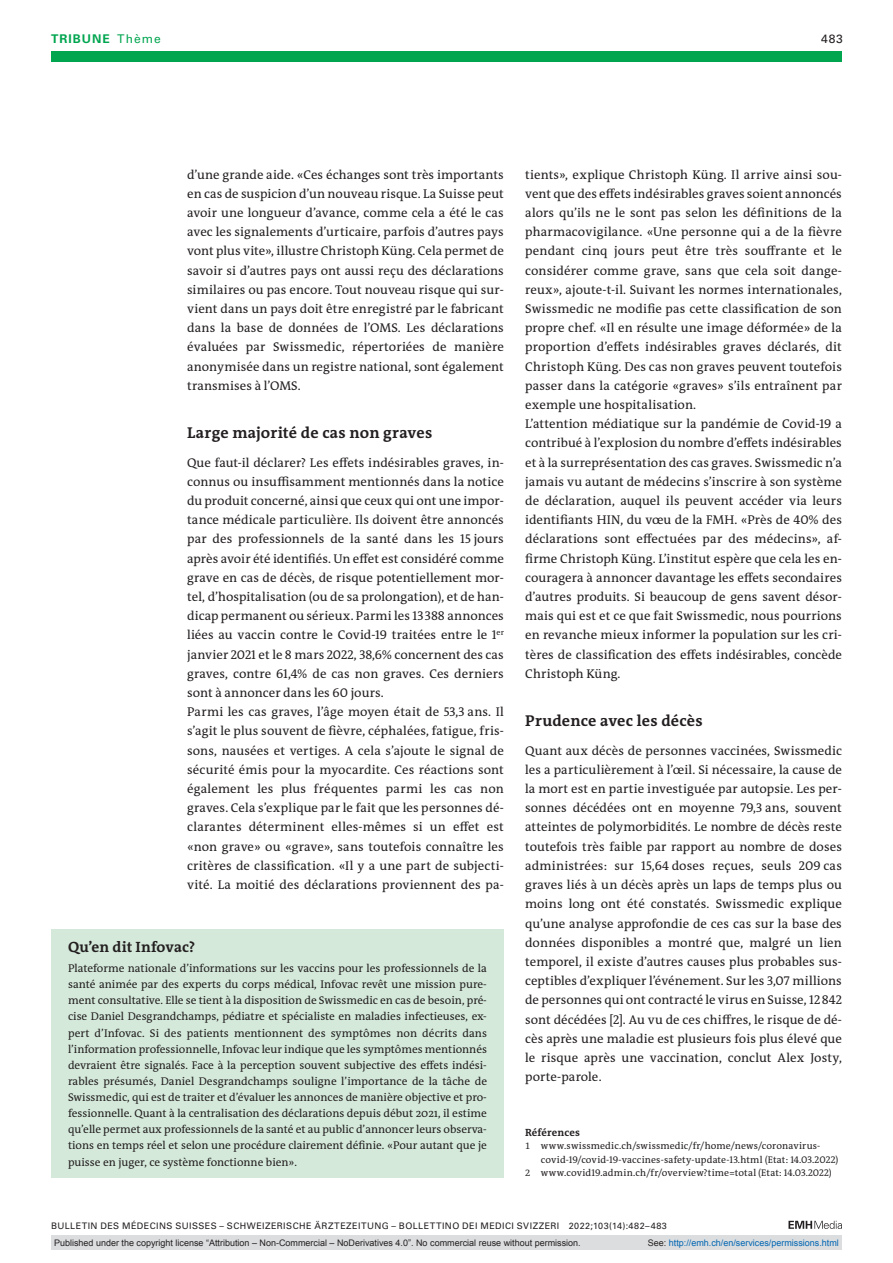
<style>
.page{position:relative;width:893px;height:1263px;background:#fff}
.page>*{position:absolute;margin:0;border:0;box-sizing:border-box;transform-origin:0 0}
.section-h1{font:700 15.75px "The Antiqua B W7";letter-spacing:.015em;color:#231f20}
.boxed-title{font:700 15px "The Antiqua B W7";letter-spacing:.005em;color:#231f20}
.section-pn{font:12.75px/19.2px "The Antiqua B W5 Plain";letter-spacing:.005em;color:#231f20;text-align:justify}
.ressort{font:700 12px "Univers LT Std";letter-spacing:.085em;color:#00a54f}
.ressort-2{font:12px "Univers LT Std";color:#231f20}
.boxed-text{font:11.25px/16.2px "The Antiqua B W5 Plain";color:#231f20;text-align:justify}
.ref-list-title{font:700 10.5px "The Antiqua B W7";letter-spacing:.015em;color:#231f20}
.ref-list{font:9.75px/13.5px "The Antiqua B W5 Plain";letter-spacing:.015em;color:#231f20}
.t1{font:9px "Arial";color:#231f20}
.fusszeile{font:9px "Univers LT Std";letter-spacing:.05em;color:#231f20}
.t2{font:9px "Arial";color:#0066b3}
.s1{font-weight:400}
.s2{font-size:9.3px}
.s3{color:#231f20}
</style>
<div class="page">
<svg style="left:788px;top:1221px;width:54px;height:8px"></svg>
<div style="left:51px;top:929px;width:453px;height:248px;background:#d4e9da"></div>
<div style="left:51px;top:51px;width:791px;height:11px;background:#00a54f"></div>
<div style="left:51px;top:1235px;width:791px;height:15px;background:#dcdddf"></div>
<p class="ressort" style="left:51px;top:31px;width:111px">TRIBUNE <span class="s1">Thème</span></p>
<p class="ressort-2" style="left:821px;top:31px;width:23px">483</p>
<p class="section-pn" style="left:187px;top:165px;width:318px">d’une grande aide. «Ces échanges sont très importants en cas de suspicion d’un nouveau risque. La Suisse peut avoir une longueur d’avance, comme cela a été le cas avec les signalements d’urticaire, parfois d’autres pays vont plus vite», illustre Christoph Küng. Cela permet de savoir si d’autres pays ont aussi reçu des déclarations similaires ou pas encore. Tout nouveau risque qui sur&shy;vient dans un pays doit être enregistré par le fabricant dans la base de données de l’OMS. Les déclarations évaluées par Swissmedic, répertoriées de manière anonymisée dans un registre national, sont également transmises à l’OMS.</p>
<p class="section-h1" style="left:187px;top:422px;width:247px">Large majorité de cas non graves</p>
<p class="section-pn" style="left:187px;top:453px;width:318px">Que faut-il déclarer? Les effets indésirables graves, in&shy;connus ou insuffisamment mentionnés dans la notice du produit concerné, ainsi que ceux qui ont une impor&shy;tance médicale particulière. Ils doivent être annoncés par des professionnels de la santé dans les 15 jours après avoir été identifiés. Un effet est considéré comme grave en cas de décès, de risque potentiellement mor&shy;tel, d’hospitalisation (ou de sa prolongation), et de han&shy;dicap permanent ou sérieux. Parmi les 13388 annonces liées au vaccin contre le Covid-19 traitées entre le 1<sup>er </sup>janvier 2021 et le 8 mars 2022, 38,6% concernent des cas graves, contre 61,4% de cas non graves. Ces derniers sont à annoncer dans les 60 jours.</p>
<p class="section-pn" style="left:187px;top:702px;width:318px">Parmi les cas graves, l’âge moyen était de 53,3 ans. Il s’agit le plus souvent de fièvre, céphalées, fatigue, fris&shy;sons, nausées et vertiges. A cela s’ajoute le signal de sécurité émis pour la myocardite. Ces réactions sont également les plus fréquentes parmi les cas non graves. Cela s’explique par le fait que les personnes dé&shy;clarantes déterminent elles-mêmes si un effet est «non grave» ou «grave», sans toutefois connaître les critères de classification. «Il y a une part de subjecti&shy;vité. La moitié des déclarations proviennent des pa-</p>
<p class="boxed-title" style="left:68px;top:937px;width:129px">Qu’en dit Infovac?</p>
<p class="boxed-text" style="left:68px;top:960px;width:420px">Plateforme nationale d’informations sur les vaccins pour les professionnels de la santé animée par des experts du corps médical, Infovac revêt une mission pure&shy;ment consultative. Elle se tient à la disposition de Swissmedic en cas de besoin, pré&shy;cise Daniel Desgrandchamps, pédiatre et spécialiste en maladies infectieuses, ex&shy;pert d’Infovac. Si des patients mentionnent des symptômes non décrits dans l’information professionnelle, Infovac leur indique que les symptômes mentionnés devraient être signalés. Face à la perception souvent subjective des effets indési&shy;rables présumés, Daniel Desgrandchamps souligne l’importance de la tâche de Swissmedic, qui est de traiter et d’évaluer les annonces de manière objective et pro&shy;fessionnelle. Quant à la centralisation des déclarations depuis début 2021, il estime qu’elle permet aux professionnels de la santé et au public d’annoncer leurs observa&shy;tions en temps réel et selon une procédure clairement définie. «Pour autant que je puisse en juger, ce système fonctionne bien».</p>
<p class="section-pn" style="left:525px;top:165px;width:318px">tients», explique Christoph Küng. Il arrive ainsi sou&shy;vent que des effets indésirables graves soient annoncés alors qu’ils ne le sont pas selon les définitions de la pharmacovigilance. «Une personne qui a de la fièvre pendant cinq jours peut être très souffrante et le considérer comme grave, sans que cela soit dange&shy;reux», ajoute-t-il. Suivant les normes internationales, Swissmedic ne modifie pas cette classification de son propre chef. «Il en résulte une image déformée» de la proportion d’effets indésirables graves déclarés, dit Christoph Küng. Des cas non graves peuvent toutefois passer dans la catégorie «graves» s’ils entraînent par exemple une hospitalisation.</p>
<p class="section-pn" style="left:525px;top:414px;width:318px">L’attention médiatique sur la pandémie de Covid-19 a contribué à l’explosion du nombre d’effets indésirables et à la surreprésentation des cas graves. Swissmedic n’a jamais vu autant de médecins s’inscrire à son système de déclaration, auquel ils peuvent accéder via leurs identifiants HIN, du vœu de la FMH. «Près de 40% des déclarations sont effectuées par des médecins», af&shy;firme Christoph Küng. L’institut espère que cela les en&shy;couragera à annoncer davantage les effets secondaires d’autres produits. Si beaucoup de gens savent désor&shy;mais qui est et ce que fait Swissmedic, nous pourrions en revanche mieux informer la population sur les cri&shy;tères de classification des effets indésirables, concède Christoph Küng.</p>
<p class="section-h1" style="left:525px;top:710px;width:179px">Prudence avec les décès</p>
<p class="section-pn" style="left:525px;top:741px;width:318px">Quant aux décès de personnes vaccinées, Swissmedic les a particulièrement à l’œil. Si nécessaire, la cause de la mort est en partie investiguée par autopsie. Les per&shy;sonnes décédées ont en moyenne 79,3 ans, souvent atteintes de polymorbidités. Le nombre de décès reste toutefois très faible par rapport au nombre de doses administrées: sur 15,64 doses reçues, seuls 209 cas graves liés à un décès après un laps de temps plus ou moins long ont été constatés. Swissmedic explique qu’une analyse approfondie de ces cas sur la base des données disponibles a montré que, malgré un lien temporel, il existe d’autres causes plus probables sus&shy;ceptibles d’expliquer l’événement. Sur les 3,07 millions de personnes qui ont contracté le virus en Suisse, 12842 sont décédées [2]. Au vu de ces chiffres, le risque de dé&shy;cès après une maladie est plusieurs fois plus élevé que le risque après une vaccination, conclut Alex Josty, porte-parole.</p>
<p class="ref-list-title" style="left:525px;top:1125px;width:56px">Références</p>
<p class="ref-list" style="left:541px;top:1139px;width:299px;text-indent:-16px"><span class="s2">1</span> www.swissmedic.ch/swissmedic/fr/home/news/coronavirus&shy;covid-19/covid-19-vaccines-safety-update-13.html (Etat: 14.03.2022)</p>
<p class="ref-list" style="left:525px;top:1166px;width:308px"><span class="s2">2</span> www.covid19.admin.ch/fr/overview?time=total (Etat: 14.03.2022)</p>
<p class="fusszeile" style="left:51px;top:1220px;width:617px">BULLETIN DES MÉDECINS SUISSES – SCHWEIZERISCHE ÄRZTEZEITUNG – BOLLETTINO DEI MEDICI SVIZZERI 2022;103(14):482–483</p>
<p class="t1" style="left:54px;top:1237px;width:528px">Published under the copyright license “Attribution – Non-Commercial – NoDerivatives 4.0”. No commercial reuse without permission.</p>
<p class="t2" style="left:648px;top:1237px;width:193px"><span class="s3">See:</span> http://emh.ch/en/services/permissions.html</p>
</div>
